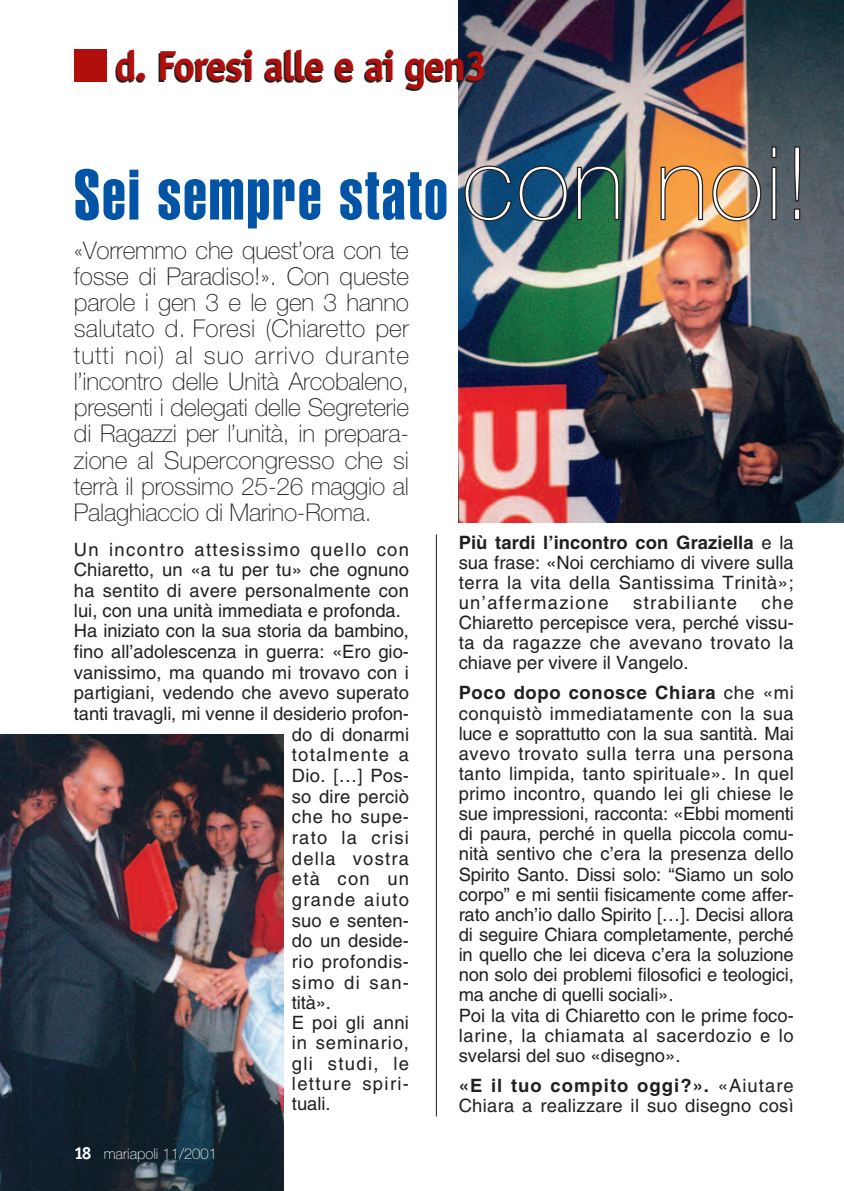
<style>
.page{position:relative;width:844px;height:1191px;background:#fff}
.page>*{position:absolute;margin:0;border:0;box-sizing:border-box;transform-origin:0 0}
.t1{font:70px "Helvetica Extra Compressed";letter-spacing:.035em;color:#0154a6}
.t2{font:700 42px "Officina Sans";letter-spacing:-.04em;color:#b00f0b}
.t3{font:100 24.5px/26.2px "Helvetica Neue";letter-spacing:-.01em;color:#231f20;text-align:justify}
.t4{font:18.38px/20.1px "Helvetica";letter-spacing:.005em;color:#231f20;text-align:justify}
.t5{font:18.38px "Helvetica";letter-spacing:.075em;color:#231f20}
.t6{font:18.38px "Helvetica";letter-spacing:.065em;color:#231f20}
.t7{font:18.38px "Helvetica";letter-spacing:.035em;color:#231f20}
.t8{font:18.38px "Helvetica";letter-spacing:.05em;color:#231f20}
.t9{font:18.38px "Helvetica";letter-spacing:.025em;color:#231f20}
.t10{font:100 14.88px "Helvetica Neue";color:#fff}
.s1{font-family:"Helvetica Neue";font-weight:100;font-size:101.5px;color:#fff}
.s2{font-family:"Officina Sans";font-weight:700;font-size:17.5px}
.s3{font-weight:700}
</style>
<div class="page">
<hr style="left:436px;top:534px;width:1px;height:582px;background:#231f20">
<img style="left:458px;top:0;width:385px;height:522px">
<div style="left:74px;top:50px;width:32px;height:32px;background:#b00f0b"></div>
<img style="left:0;top:734px;width:283px;height:457px">
<h2 class="t2" style="left:115px;top:50px;width:374px">d. Foresi alle e ai gen3</h2>
<h1 class="t1" style="left:74px;top:170px;width:737px">Sei sempre stato <span class="s1">con noi!</span></h1>
<p class="t3" style="left:74px;top:240px;width:336px">«Vorremmo che quest’ora con te fosse di Paradiso!». Con queste parole i gen 3 e le gen 3 hanno salutato d. Foresi (Chiaretto per tutti noi) al suo arrivo durante l’incontro delle Unità Arcobaleno, presenti i delegati delle Segreterie di Ragazzi per l’unità, in prepara&shy;zione al Supercongresso che si terrà il prossimo 25-26 maggio al Palaghiaccio di Marino-Roma.</p>
<p class="t5" style="left:74px;top:543px;width:336px">Un incontro attesissimo quello con</p>
<p class="t4" style="left:74px;top:562px;width:336px">Chiaretto, un «a tu per tu» che ognuno</p>
<p class="t4" style="left:74px;top:582px;width:336px">ha sentito di avere personalmente con</p>
<p class="t4" style="left:74px;top:602px;width:328px">lui, con una unità immediata e profonda.</p>
<p class="t4" style="left:74px;top:623px;width:336px">Ha iniziato con la sua storia da bambino,</p>
<p class="t4" style="left:74px;top:643px;width:336px">fino all’adolescenza in guerra: «Ero gio-</p>
<p class="t4" style="left:74px;top:664px;width:336px">vanissimo, ma quando mi trovavo con i</p>
<p class="t4" style="left:74px;top:685px;width:336px">partigiani, vedendo che avevo superato</p>
<p class="t4" style="left:74px;top:705px;width:336px">tanti travagli, mi venne il desiderio profon-</p>
<p class="t4" style="left:292px;top:726px;width:119px">do di donarmi</p>
<p class="t6" style="left:292px;top:748px;width:119px">totalmente a</p>
<p class="t4" style="left:292px;top:767px;width:119px">Dio. […] Pos-</p>
<p class="t4" style="left:292px;top:788px;width:119px">so dire perciò</p>
<p class="t7" style="left:292px;top:810px;width:119px">che ho supe-</p>
<p class="t6" style="left:292px;top:831px;width:119px">rato la crisi</p>
<p class="t6" style="left:292px;top:851px;width:119px">della vostra</p>
<p class="t4" style="left:292px;top:871px;width:119px">età con un</p>
<p class="t6" style="left:292px;top:892px;width:119px">grande aiuto</p>
<p class="t4" style="left:292px;top:912px;width:119px">suo e senten-</p>
<p class="t4" style="left:292px;top:933px;width:119px">do un deside-</p>
<p class="t7" style="left:292px;top:954px;width:119px">rio profondis-</p>
<p class="t6" style="left:292px;top:975px;width:119px">simo di san-</p>
<p class="t4" style="left:292px;top:994px;width:41px">tità».</p>
<p class="t9" style="left:292px;top:1016px;width:119px">E poi gli anni</p>
<p class="t8" style="left:292px;top:1036px;width:119px">in seminario,</p>
<p class="t5" style="left:292px;top:1056px;width:119px">gli studi, le</p>
<p class="t5" style="left:292px;top:1076px;width:119px">letture spiri-</p>
<p class="t4" style="left:292px;top:1095px;width:40px">tuali.</p>
<p class="t10" style="left:74px;top:1148px;width:145px"><span class="s2">18</span> mariapoli 11/2001</p>
<p class="t4" style="left:458px;top:534px;width:336px"><span class="s3">Più tardi l’incontro con Graziella</span> e la sua frase: «Noi cerchiamo di vivere sulla terra la vita della Santissima Trinità»; un’affermazione</p>
<p class="t4" style="left:458px;top:594px;width:336px;text-indent:302px">che Chiaretto percepisce vera, perché vissu&shy;ta da ragazze che avevano trovato la chiave per vivere il Vangelo.</p>
<p class="t4" style="left:458px;top:685px;width:336px;text-align:left"><span class="s3">Poco dopo conosce Chiara</span> che «mi conquistò immediatamente con la sua luce e soprattutto con la sua santità. Mai avevo trovato sulla terra una persona tanto limpida, tanto spirituale». In quel primo incontro, quando lei gli chiese le sue impressioni, racconta: «Ebbi momenti di paura, perché in quella piccola comu&shy;nità sentivo che c’era la presenza dello Spirito Santo. Dissi solo: “Siamo un solo corpo” e mi sentii fisicamente come affer&shy;rato anch’io dallo Spirito […]. Decisi allora di seguire Chiara completamente, perché in quello che lei diceva c’era la soluzione non solo dei problemi filosofici e teologici, ma anche di quelli sociali».<br>Poi la vita di Chiaretto con le prime foco&shy;larine, la chiamata al sacerdozio e lo svelarsi del suo «disegno».</p>
<p class="t4" style="left:458px;top:1077px;width:336px"><span class="s3">«E il tuo compito oggi?».</span> «Aiutare<br>Chiara a realizzare il suo disegno così</p>
<p class="t5" style="left:633px;top:596px;width:105px">strabiliante</p>
</div>
